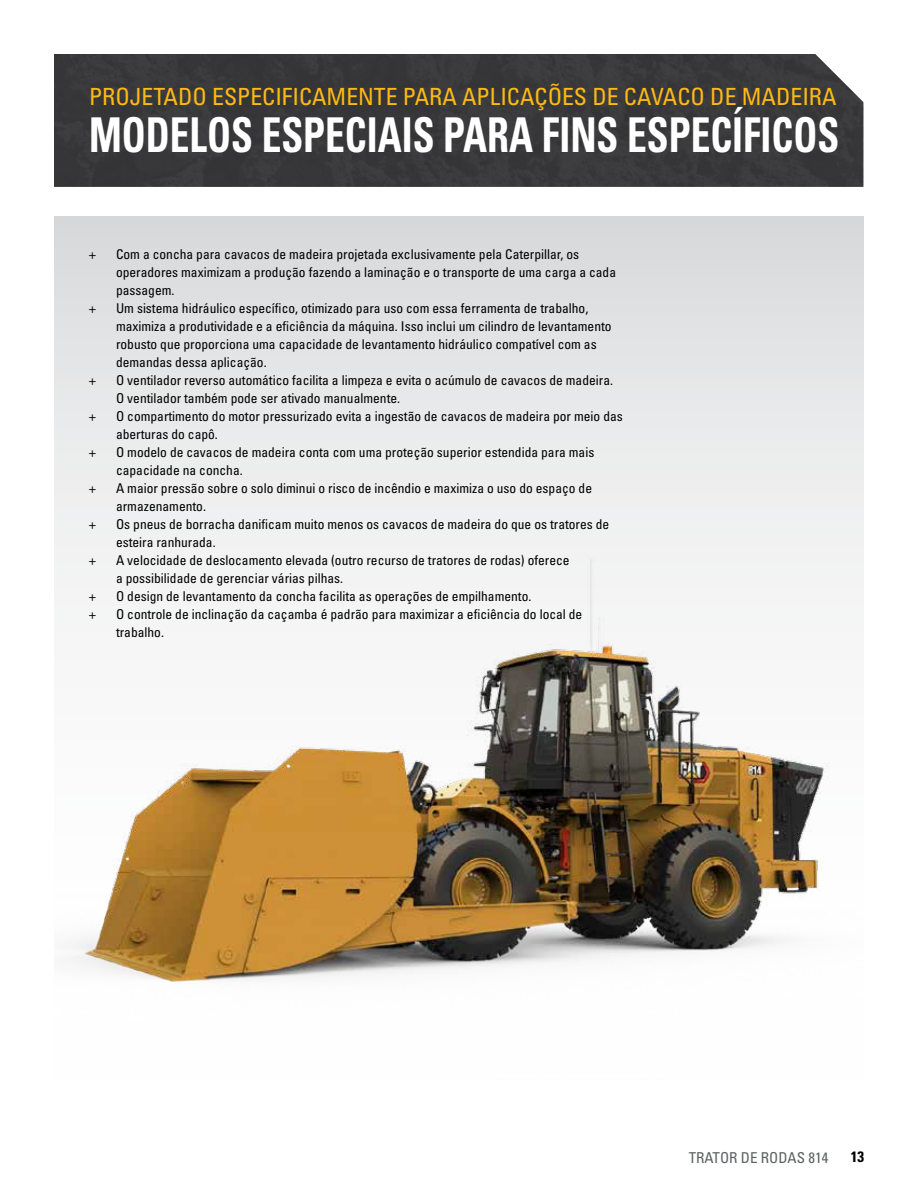
<style>
.page{position:relative;width:918px;height:1188px;background:#fff}
.page>*{position:absolute;margin:0;border:0;box-sizing:border-box;transform-origin:0 0}
.Headline_large_white{font:700 condensed 48px "Univers LT Std";color:#fff;scale:.82 1}
.Subhead_small_yellow{font:condensed 23.7px "Univers LTCYR 57";color:#fdba12}
.t1{font:condensed 15px "Univers LTCYR 57";color:#5e6263}
.t2{font:700 condensed 15px "Univers LT Std";color:#000}
.t3{font:condensed 13.5px/18px "Univers LTCYR 57";color:#000}
</style>
<div class="page">
<div style="left:54px;top:216px;width:810px;height:864px;background:#e4e5e6"></div>
<img style="left:54px;top:504px;width:810px;height:576px">
<div style="left:54px;top:54px;width:809px;height:133px;background:#383739"></div>
<p class="Subhead_small_yellow" style="left:89px;top:82px;width:749px">PROJETADO ESPECIFICAMENTE PARA APLICAÇÕES DE CAVACO DE MADEIRA</p>
<p class="Headline_large_white" style="left:89px;top:105px;width:917px">MODELOS ESPECIAIS PARA FINS ESPECÍFICOS</p>
<p class="t3" style="left:89px;top:245px;width:8px">+</p>
<p class="t3" style="left:116px;top:245px;width:502px">Com a concha para cavacos de madeira projetada exclusivamente pela Caterpillar, os operadores maximizam a produção fazendo a laminação e o transporte de uma carga a cada passagem.</p>
<p class="t3" style="left:89px;top:299px;width:8px">+</p>
<p class="t3" style="left:116px;top:299px;width:497px">Um sistema hidráulico específico, otimizado para uso com essa ferramenta de trabalho, maximiza a produtividade e a eficiência da máquina. Isso inclui um cilindro de levantamento robusto que proporciona uma capacidade de levantamento hidráulico compatível com as demandas dessa aplicação.</p>
<p class="t3" style="left:89px;top:371px;width:8px">+</p>
<p class="t3" style="left:116px;top:371px;width:499px">O ventilador reverso automático facilita a limpeza e evita o acúmulo de cavacos de madeira.<br>O ventilador também pode ser ativado manualmente.</p>
<p class="t3" style="left:89px;top:407px;width:8px">+</p>
<p class="t3" style="left:116px;top:407px;width:508px">O compartimento do motor pressurizado evita a ingestão de cavacos de madeira por meio das aberturas do capô.</p>
<p class="t3" style="left:89px;top:443px;width:8px">+</p>
<p class="t3" style="left:116px;top:443px;width:480px">O modelo de cavacos de madeira conta com uma proteção superior estendida para mais capacidade na concha.</p>
<p class="t3" style="left:89px;top:479px;width:8px">+</p>
<p class="t3" style="left:116px;top:479px;width:478px">A maior pressão sobre o solo diminui o risco de incêndio e maximiza o uso do espaço de armazenamento.</p>
<p class="t3" style="left:89px;top:515px;width:8px">+</p>
<p class="t3" style="left:116px;top:515px;width:495px">Os pneus de borracha danificam muito menos os cavacos de madeira do que os tratores de esteira ranhurada.</p>
<p class="t3" style="left:89px;top:551px;width:8px">+</p>
<p class="t3" style="left:116px;top:551px;width:455px">A velocidade de deslocamento elevada (outro recurso de tratores de rodas) oferece a possibilidade de gerenciar várias pilhas.</p>
<p class="t3" style="left:89px;top:587px;width:8px">+</p>
<p class="t3" style="left:116px;top:587px;width:417px">O design de levantamento da concha facilita as operações de empilhamento.</p>
<p class="t3" style="left:89px;top:605px;width:8px">+</p>
<p class="t3" style="left:116px;top:605px;width:468px">O controle de inclinação da caçamba é padrão para maximizar a eficiência do local de trabalho.</p>
<p class="t1" style="left:689px;top:1148px;width:141px">TRATOR DE RODAS 814</p>
<p class="t2" style="left:851px;top:1147px;width:15px">13</p>
</div>
